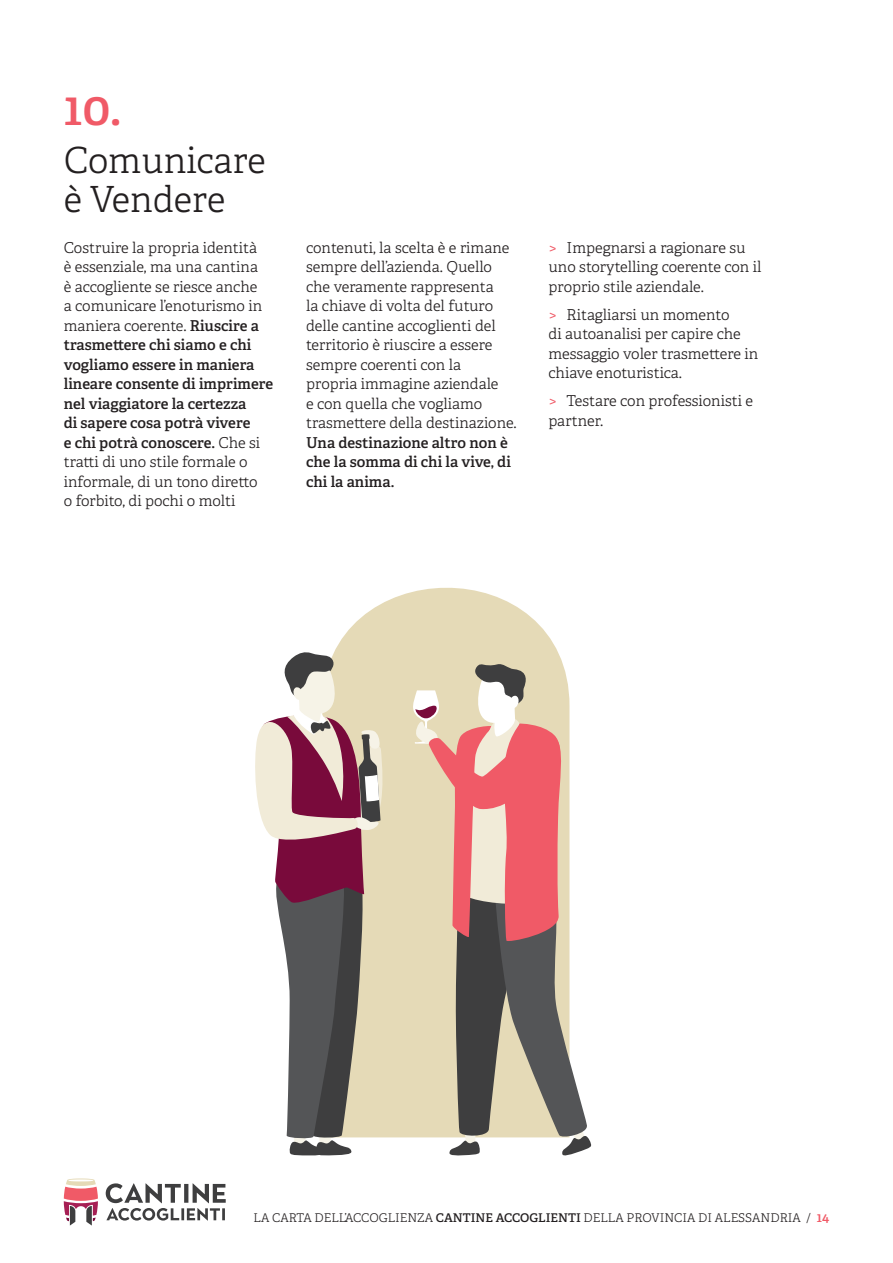
<style>
.page{position:relative;width:893px;height:1263px;background:#fff}
.page>*{position:absolute;margin:0;border:0;box-sizing:border-box;transform-origin:0 0}
.t1{font:600 48px "Adelle";color:#f05a67}
.t2{font:300 36px/39px "Adelle";letter-spacing:-.005em;color:#231f20}
.t3{font:300 15px/19.5px "Adelle";color:#231f20}
.t4{font:600 15px/19.5px "Adelle";color:#231f20}
.t5{font:300 12px "Adelle";color:#231f20}
.s1{font-weight:600}
.s2{color:#f05a67}
.s3{font-weight:600;font-size:13.5px;color:#f05a67}
</style>
<div class="page">
<svg style="left:64px;top:1178px;width:34px;height:47px"></svg>
<svg style="left:106px;top:1183px;width:120px;height:37px"></svg>
<svg style="left:335px;top:587px;width:227px;height:550px;fill:#e5dab7"></svg>
<svg style="left:412px;top:661px;width:180px;height:495px"></svg>
<svg style="left:255px;top:651px;width:135px;height:505px"></svg>
<h1 class="t1" style="left:64px;top:78px;width:59px">10.</h1>
<h2 class="t2" style="left:64px;top:141px;width:203px">Comunicare è Vendere</h2>
<p class="t3" style="left:64px;top:238px;width:211px">Costruire la propria identità<br>è essenziale, ma una cantina<br>è accogliente se riesce anche<br>a comunicare l’enoturismo in maniera coerente. <span class="s1">Riuscire a trasmettere chi siamo e chi vogliamo essere in maniera lineare consente di imprimere nel viaggiatore la certezza<br>di sapere cosa potrà vivere<br>e chi potrà conoscere.</span> Che si tratti di uno stile formale o informale, di un tono diretto<br>o forbito, di pochi o molti</p>
<p class="t3" style="left:306px;top:238px;width:212px">contenuti, la scelta è e rimane sempre dell’azienda. Quello che veramente rappresenta<br>la chiave di volta del futuro delle cantine accoglienti del territorio è riuscire a essere sempre coerenti con la<br>propria immagine aziendale<br>e con quella che vogliamo trasmettere della destinazione.</p>
<p class="t4" style="left:306px;top:433px;width:206px">Una destinazione altro non è che la somma di chi la vive, di chi la anima.</p>
<p class="t3" style="left:549px;top:238px;width:214px"><span class="s2">&gt;</span> Impegnarsi a ragionare su uno storytelling coerente con il proprio stile aziendale.</p>
<p class="t3" style="left:549px;top:305px;width:211px"><span class="s2">&gt;</span> Ritagliarsi un momento<br>di autoanalisi per capire che messaggio voler trasmettere in chiave enoturistica.</p>
<p class="t3" style="left:549px;top:392px;width:206px"><span class="s2">&gt;</span> Testare con professionisti e partner.</p>
<p class="t5" style="left:254px;top:1210px;width:577px">LA CARTA DELL’ACCOGLIENZA <span class="s1">CANTINE ACCOGLIENTI</span> DELLA PROVINCIA DI ALESSANDRIA / <span class="s3">14</span></p>
</div>
